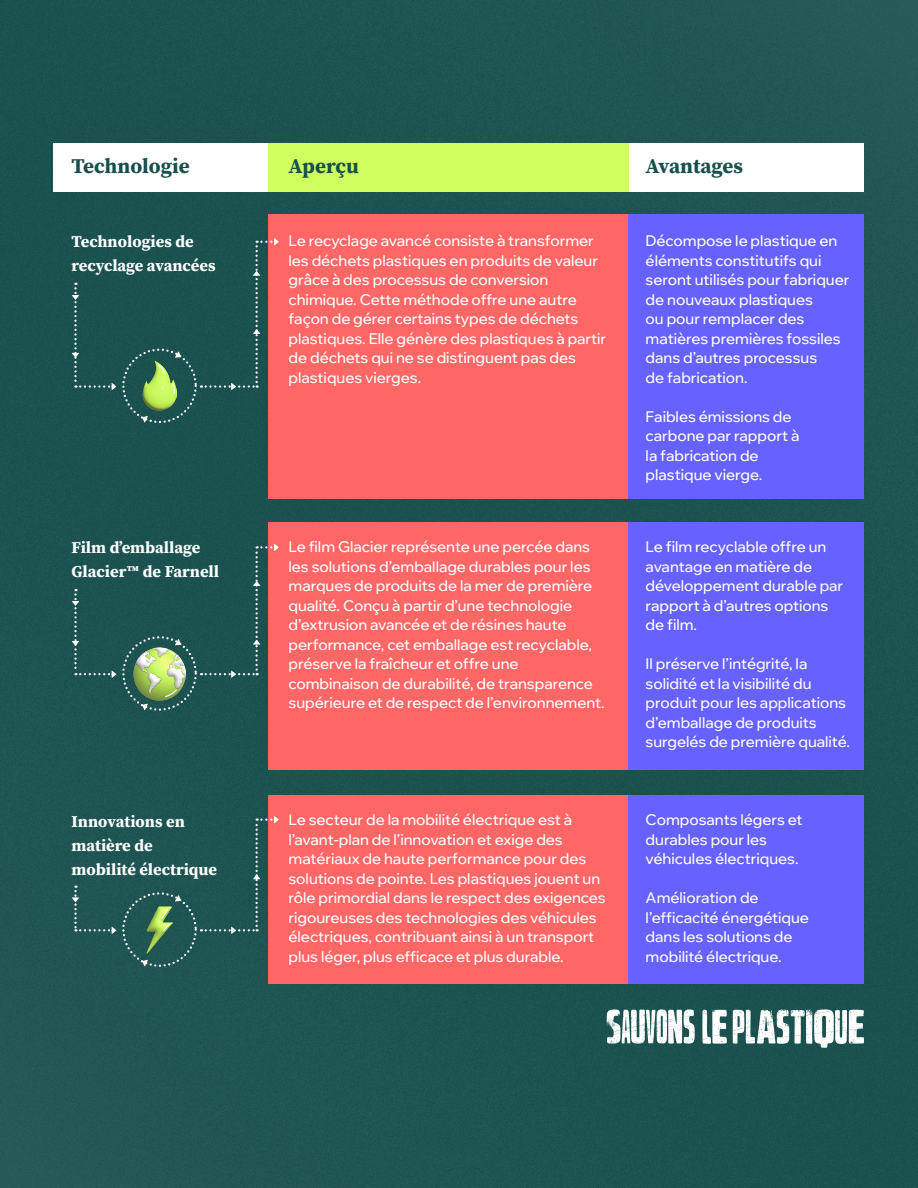
<style>
.page{position:relative;width:918px;height:1188px;background:#1d5350}
.page>*{position:absolute;margin:0;border:0;box-sizing:border-box;transform-origin:0 0}
.t1{font:700 21px "Source Serif Pro";color:#174f4c}
.t2{font:700 16.5px/24px "Source Serif Pro";color:#fff}
.t3{font:500 15px/19.5px "Wix Madefor Display";color:#fff}
</style>
<div class="page">
<div style="left:268px;top:215px;width:361px;height:284px;background:#f66"></div>
<div style="left:629px;top:215px;width:235px;height:284px;background:#6661ff"></div>
<div style="left:268px;top:522px;width:361px;height:248px;background:#f66"></div>
<div style="left:629px;top:522px;width:235px;height:248px;background:#6661ff"></div>
<div style="left:268px;top:795px;width:361px;height:189px;background:#f66"></div>
<div style="left:629px;top:795px;width:235px;height:189px;background:#6661ff"></div>
<div style="left:122px;top:349px;width:75px;height:74px;border:2px dashed #fff;border-radius:50%"></div>
<svg style="left:72px;top:283px;width:44px;height:107px"></svg>
<svg style="left:175px;top:352px;width:6px;height:6px"></svg>
<svg style="left:142px;top:416px;width:6px;height:7px"></svg>
<svg style="left:201px;top:238px;width:78px;height:152px"></svg>
<div style="left:122px;top:636px;width:75px;height:75px;border:2px dashed #fff;border-radius:50%"></div>
<svg style="left:72px;top:589px;width:44px;height:89px"></svg>
<svg style="left:142px;top:704px;width:6px;height:6px"></svg>
<svg style="left:201px;top:544px;width:78px;height:134px"></svg>
<div style="left:122px;top:892px;width:75px;height:75px;border:2px dashed #fff;border-radius:50%"></div>
<svg style="left:72px;top:886px;width:44px;height:48px"></svg>
<svg style="left:175px;top:895px;width:6px;height:6px"></svg>
<svg style="left:142px;top:960px;width:6px;height:6px"></svg>
<svg style="left:201px;top:816px;width:78px;height:118px"></svg>
<img style="left:146px;top:907px;width:27px;height:47px">
<svg style="left:161px;top:908px;width:10px;height:24px"></svg>
<img style="left:133px;top:647px;width:53px;height:53px">
<img style="left:137px;top:647px;width:49px;height:46px">
<svg style="left:168px;top:639px;width:13px;height:18px"></svg>
<svg style="left:164px;top:689px;width:13px;height:9px"></svg>
<img style="left:143px;top:361px;width:33px;height:50px">
<svg style="left:157px;top:364px;width:10px;height:11px"></svg>
<svg style="left:172px;top:383px;width:3px;height:11px"></svg>
<div style="left:53px;top:143px;width:215px;height:49px;background:#fff"></div>
<div style="left:628px;top:143px;width:236px;height:49px;background:#fff"></div>
<div style="left:268px;top:143px;width:360px;height:49px;background:#ceff5e"></div>
<svg style="left:607px;top:1009px;width:88px;height:35px"></svg>
<svg style="left:702px;top:1009px;width:25px;height:35px"></svg>
<svg style="left:733px;top:1009px;width:131px;height:39px"></svg>
<h1 class="t1" style="left:72px;top:152px;width:120px">Technologie</h1>
<h1 class="t1" style="left:289px;top:152px;width:72px">Aperçu</h1>
<h1 class="t1" style="left:646px;top:152px;width:99px">Avantages</h1>
<p class="t2" style="left:72px;top:229px;width:146px">Technologies de recyclage avancées</p>
<p class="t3" style="left:289px;top:230px;width:319px">Le recyclage avancé consiste à transformer les déchets plastiques en produits de valeur grâce à des processus de conversion chimique. Cette méthode offre une autre façon de gérer certains types de déchets plastiques. Elle génère des plastiques à partir de déchets qui ne se distinguent pas des plastiques vierges.</p>
<p class="t3" style="left:646px;top:230px;width:205px">Décompose le plastique en éléments constitutifs qui seront utilisés pour fabriquer de nouveaux plastiques<br>ou pour remplacer des matières premières fossiles dans d’autres processus<br>de fabrication.</p>
<p class="t3" style="left:646px;top:405px;width:155px">Faibles émissions de carbone par rapport à la fabrication de plastique vierge.</p>
<p class="t2" style="left:72px;top:536px;width:149px">Film d’emballage<br>Glacier™ de Farnell</p>
<p class="t3" style="left:289px;top:536px;width:318px">Le film Glacier représente une percée dans les solutions d’emballage durables pour les marques de produits de la mer de première qualité. Conçu à partir d’une technologie d’extrusion avancée et de résines haute performance, cet emballage est recyclable, préserve la fraîcheur et offre une combinaison de durabilité, de transparence supérieure et de respect de l’environnement.</p>
<p class="t3" style="left:646px;top:536px;width:199px">Le film recyclable offre un avantage en matière de développement durable par rapport à d’autres options de film.</p>
<p class="t3" style="left:646px;top:653px;width:206px">Il préserve l’intégrité, la solidité et la visibilité du produit pour les applications d’emballage de produits surgelés de première qualité.</p>
<p class="t2" style="left:72px;top:809px;width:147px">Innovations en matière de mobilité électrique</p>
<p class="t3" style="left:289px;top:809px;width:319px">Le secteur de la mobilité électrique est à l’avant-plan de l’innovation et exige des matériaux de haute performance pour des solutions de pointe. Les plastiques jouent un rôle primordial dans le respect des exigences rigoureuses des technologies des véhicules électriques, contribuant ainsi à un transport plus léger, plus efficace et plus durable.</p>
<p class="t3" style="left:646px;top:809px;width:159px">Composants légers et durables pour les véhicules électriques.</p>
<p class="t3" style="left:646px;top:887px;width:165px">Amélioration de l’efficacité énergétique dans les solutions de mobilité électrique.</p>
</div>
